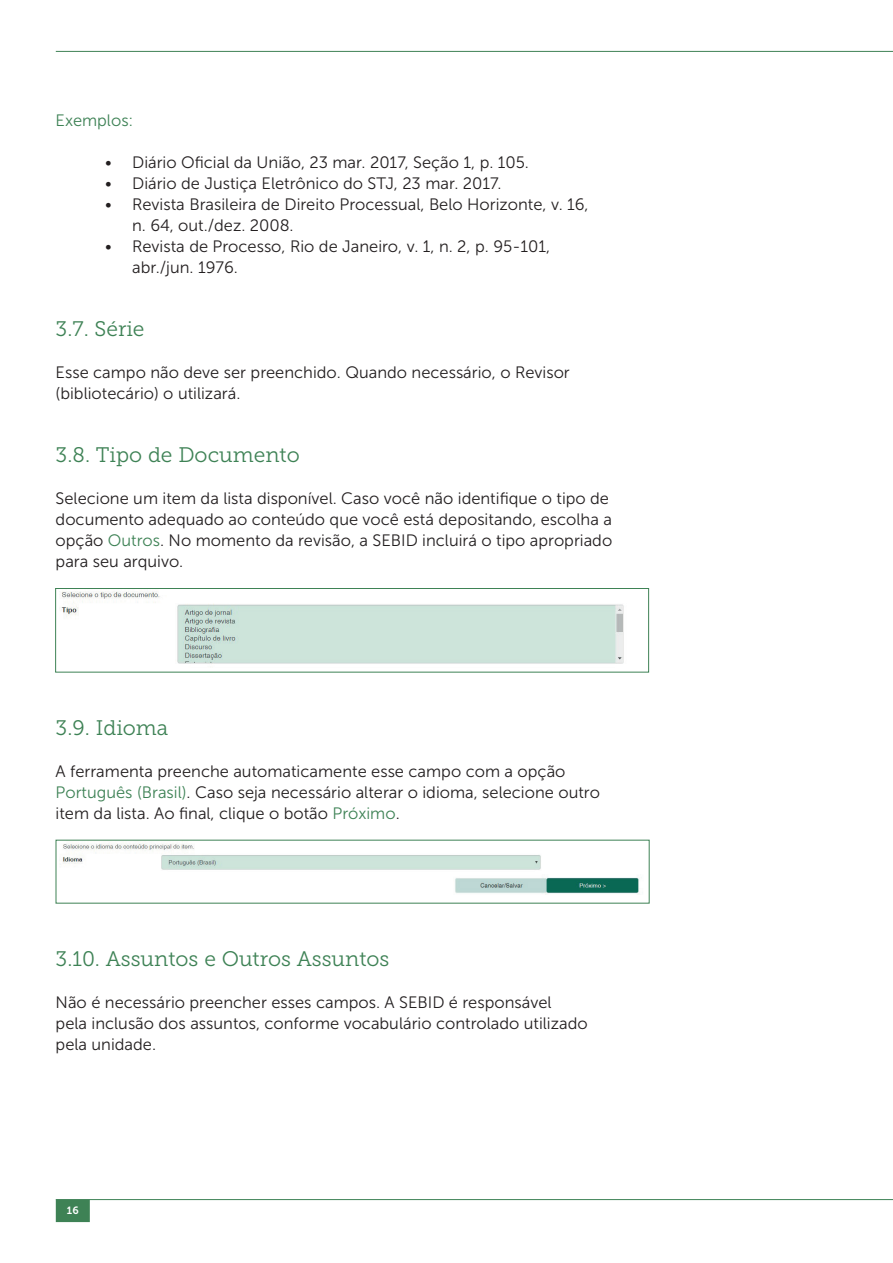
<style>
.page{position:relative;width:893px;height:1263px;background:#fff}
.page>*{position:absolute;margin:0;border:0;box-sizing:border-box;transform-origin:0 0}
.t1{font:21px "Museo Slab 300";color:#3e8255}
.t2{font:16.5px/21px "Museo Sans 300";color:#231f20}
.t3{font:16.5px "Museo Sans 300";color:#3e8255}
.t4{font:10.5px "Museo Sans 700";color:#fff}
.s1{color:#3e8255}
</style>
<div class="page">
<hr style="left:56px;top:51px;width:837px;height:1px;background:#3e8255">
<hr style="left:56px;top:1199px;width:837px;height:1px;background:#3e8255">
<div style="left:56px;top:1199px;width:34px;height:23px;background:#3e8255"></div>
<img style="left:61px;top:590px;width:563px;height:74px">
<div style="left:55px;top:588px;width:594px;height:84px;border:1px solid #3e8255"></div>
<img style="left:63px;top:843px;width:576px;height:51px">
<p class="t3" style="left:56px;top:112px;width:79px">Exemplos:</p>
<p class="t2" style="left:105px;top:152px;width:425px">• Diário Oficial da União, 23 mar. 2017, Seção 1, p. 105.</p>
<p class="t2" style="left:105px;top:173px;width:398px">• Diário de Justiça Eletrônico do STJ, 23 mar. 2017.</p>
<p class="t2" style="left:132px;top:194px;width:458px;text-indent:-27px">• Revista Brasileira de Direito Processual, Belo Horizonte, v. 16, n. 64, out./dez. 2008.</p>
<p class="t2" style="left:132px;top:236px;width:419px;text-indent:-27px">• Revista de Processo, Rio de Janeiro, v. 1, n. 2, p. 95-101, abr./jun. 1976.</p>
<p class="t1" style="left:56px;top:318px;width:90px">3.7. Série</p>
<p class="t2" style="left:56px;top:362px;width:516px">Esse campo não deve ser preenchido. Quando necessário, o Revisor (bibliotecário) o utilizará.</p>
<p class="t1" style="left:56px;top:444px;width:246px">3.8. Tipo de Documento</p>
<p class="t2" style="left:56px;top:488px;width:558px">Selecione um item da lista disponível. Caso você não identifique o tipo de documento adequado ao conteúdo que você está depositando, escolha a opção <span class="s1">Outros</span>. No momento da revisão, a SEBID incluirá o tipo apropriado para seu arquivo.</p>
<p class="t1" style="left:56px;top:717px;width:114px">3.9. Idioma</p>
<p class="t2" style="left:56px;top:761px;width:546px">A ferramenta preenche automaticamente esse campo com a opção<br><span class="s1">Português (Brasil)</span>. Caso seja necessário alterar o idioma, selecione outro item da lista. Ao final, clique o botão <span class="s1">Próximo</span>.</p>
<p class="t1" style="left:56px;top:948px;width:335px">3.10. Assuntos e Outros Assuntos</p>
<p class="t2" style="left:56px;top:992px;width:534px">Não é necessário preencher esses campos. A SEBID é responsável<br>pela inclusão dos assuntos, conforme vocabulário controlado utilizado pela unidade.</p>
<p class="t4" style="left:67px;top:1204px;width:13px">16</p>
</div>
